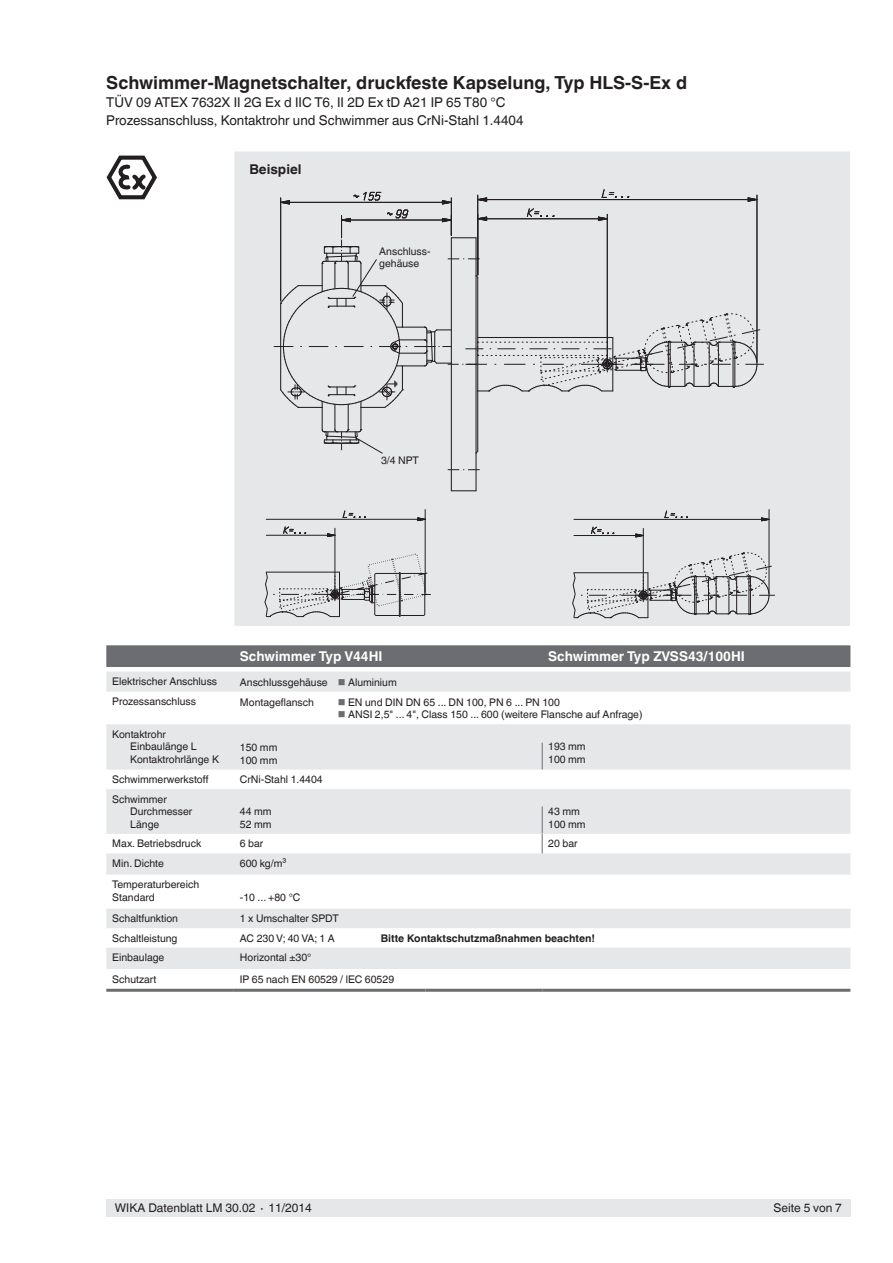
<style>
.page{position:relative;width:893px;height:1263px;background:#fff}
.page>*{position:absolute;margin:0;border:0;box-sizing:border-box;transform-origin:0 0}
.t1{font:700 18px "Helvetica World";color:#231f20}
.t2{font:13.5px/18px "Helvetica World";color:#231f20}
.t3{font:700 13.5px "Helvetica World";color:#fff}
.t4{font:700 13.5px "Helvetica World";color:#231f20}
.t5{font:12px "Helvetica World";color:#231f20}
.t6{font:10.5px/12.6px "Helvetica World";color:#231f20}
.t7{font:700 10.5px "Helvetica World";color:#231f20}
.s1{color:#6c6d70}
</style>
<div class="page">
<div style="left:106px;top:1199px;width:744px;height:17px;background:#e6e7e9"></div>
<div style="left:234px;top:151px;width:616px;height:475px;background:#e6e7e9;border:1px solid #fff"></div>
<hr style="left:451px;top:238px;width:1px;height:253px;background:#231f20">
<hr style="left:475px;top:453px;width:2px;height:38px;background:#231f20">
<svg style="left:452px;top:490px;width:24px;height:1px"></svg>
<svg style="left:448px;top:469px;width:31px;height:1px"></svg>
<svg style="left:106px;top:155px;width:51px;height:44px"></svg>
<div style="left:106px;top:645px;width:744px;height:22px;background:#6c6d70"></div>
<svg style="left:106px;top:671px;width:744px;height:298px;fill:#e6e7e9"></svg>
<hr style="left:106px;top:989px;width:128px;height:3px;background:#6c6d70">
<hr style="left:234px;top:989px;width:192px;height:3px;background:#6c6d70">
<hr style="left:426px;top:989px;width:116px;height:3px;background:#6c6d70">
<hr style="left:542px;top:989px;width:308px;height:3px;background:#6c6d70">
<svg style="left:542px;top:743px;width:1px;height:26px"></svg>
<hr style="left:425px;top:510px;width:1px;height:82px;background:#231f20">
<svg style="left:417px;top:517px;width:9px;height:4px"></svg>
<hr style="left:266px;top:519px;width:152px;height:1px;background:#231f20">
<hr style="left:335px;top:528px;width:1px;height:64px;background:#231f20">
<svg style="left:327px;top:533px;width:8px;height:4px"></svg>
<hr style="left:266px;top:535px;width:62px;height:1px;background:#231f20">
<svg style="left:342px;top:510px;width:24px;height:8px"></svg>
<svg style="left:283px;top:526px;width:24px;height:8px"></svg>
<svg style="left:264px;top:554px;width:167px;height:64px"></svg>
<hr style="left:769px;top:510px;width:1px;height:83px;background:#231f20">
<svg style="left:761px;top:517px;width:8px;height:4px"></svg>
<hr style="left:574px;top:519px;width:188px;height:1px;background:#231f20">
<hr style="left:643px;top:528px;width:1px;height:65px;background:#231f20">
<svg style="left:635px;top:534px;width:9px;height:3px"></svg>
<hr style="left:574px;top:535px;width:62px;height:1px;background:#231f20">
<svg style="left:664px;top:510px;width:24px;height:8px"></svg>
<svg style="left:591px;top:526px;width:24px;height:8px"></svg>
<svg style="left:572px;top:552px;width:203px;height:67px"></svg>
<svg style="left:274px;top:189px;width:490px;height:266px"></svg>
<svg style="left:542px;top:806px;width:1px;height:47px"></svg>
<h1 class="t1" style="left:106px;top:73px;width:582px">Schwimmer-Magnetschalter, druckfeste Kapselung, Typ HLS-S-Ex d</h1>
<p class="t2" style="left:106px;top:94px;width:419px">TÜV 09 ATEX 7632X II 2G Ex d IIC T6, II 2D Ex tD A21 IP 65 T80 °C<br>Prozessanschluss, Kontaktrohr und Schwimmer aus CrNi-Stahl 1.4404</p>
<p class="t4" style="left:249px;top:162px;width:54px">Beispiel</p>
<p class="t6" style="left:379px;top:245px;width:53px">Anschluss&shy;gehäuse</p>
<p class="t6" style="left:381px;top:454px;width:39px">3/4 NPT</p>
<p class="t3" style="left:240px;top:648px;width:144px">Schwimmer Typ V44HI</p>
<p class="t3" style="left:548px;top:648px;width:198px">Schwimmer Typ ZVSS43/100HI</p>
<p class="t6" style="left:112px;top:675px;width:106px">Elektrischer Anschluss</p>
<p class="t6" style="left:240px;top:676px;width:158px">Anschlussgehäuse <span class="s1">■</span> Aluminium</p>
<p class="t6" style="left:112px;top:695px;width:85px">Prozessanschluss</p>
<p class="t6" style="left:240px;top:696px;width:76px">Montageflansch</p>
<p class="t6" style="left:338px;top:696px;width:224px"><span class="s1">■</span> EN und DIN DN 65 ... DN 100, PN 6 ... PN 100</p>
<p class="t6" style="left:338px;top:708px;width:306px"><span class="s1">■</span> ANSI 2,5" ... 4", Class 150 ... 600 (weitere Flansche auf Anfrage)</p>
<p class="t6" style="left:130px;top:728px;width:90px;text-indent:-18px">Kontaktrohr<br>Einbaulänge L<br>Kontaktrohrlänge K</p>
<p class="t6" style="left:240px;top:741px;width:39px">150 mm<br>100 mm</p>
<p class="t6" style="left:548px;top:740px;width:39px">193 mm<br>100 mm</p>
<p class="t6" style="left:112px;top:773px;width:98px">Schwimmerwerkstoff</p>
<p class="t6" style="left:240px;top:773px;width:84px">CrNi-Stahl 1.4404</p>
<p class="t6" style="left:130px;top:793px;width:64px;text-indent:-18px">Schwimmer<br>Durchmesser<br>Länge</p>
<p class="t6" style="left:240px;top:805px;width:33px">44 mm<br>52 mm</p>
<p class="t6" style="left:548px;top:805px;width:39px">43 mm<br>100 mm</p>
<p class="t6" style="left:112px;top:837px;width:91px">Max. Betriebsdruck</p>
<p class="t6" style="left:240px;top:837px;width:25px">6 bar</p>
<p class="t6" style="left:548px;top:837px;width:31px">20 bar</p>
<p class="t6" style="left:112px;top:857px;width:53px">Min. Dichte</p>
<p class="t6" style="left:240px;top:857px;width:48px">600 kg/m³</p>
<p class="t6" style="left:112px;top:878px;width:88px">Temperaturbereich<br>Standard</p>
<p class="t6" style="left:240px;top:891px;width:62px">-10 ... +80 °C</p>
<p class="t6" style="left:112px;top:912px;width:67px">Schaltfunktion</p>
<p class="t6" style="left:240px;top:912px;width:100px">1 x Umschalter SPDT</p>
<p class="t6" style="left:112px;top:932px;width:67px">Schaltleistung</p>
<p class="t6" style="left:240px;top:932px;width:96px">AC 230 V; 40 VA; 1 A</p>
<p class="t7" style="left:381px;top:932px;width:216px">Bitte Kontaktschutzmaßnahmen beachten!</p>
<p class="t6" style="left:112px;top:951px;width:54px">Einbaulage</p>
<p class="t6" style="left:240px;top:951px;width:73px">Horizontal ±30°</p>
<p class="t6" style="left:112px;top:973px;width:46px">Schutzart</p>
<p class="t6" style="left:240px;top:973px;width:156px">IP 65 nach EN 60529 / lEC 60529</p>
<p class="t5" style="left:115px;top:1201px;width:199px">WIKA Datenblatt LM 30.02 ∙ 11/2014</p>
<p class="t5" style="left:773px;top:1201px;width:70px">Seite 5 von 7</p>
</div>
